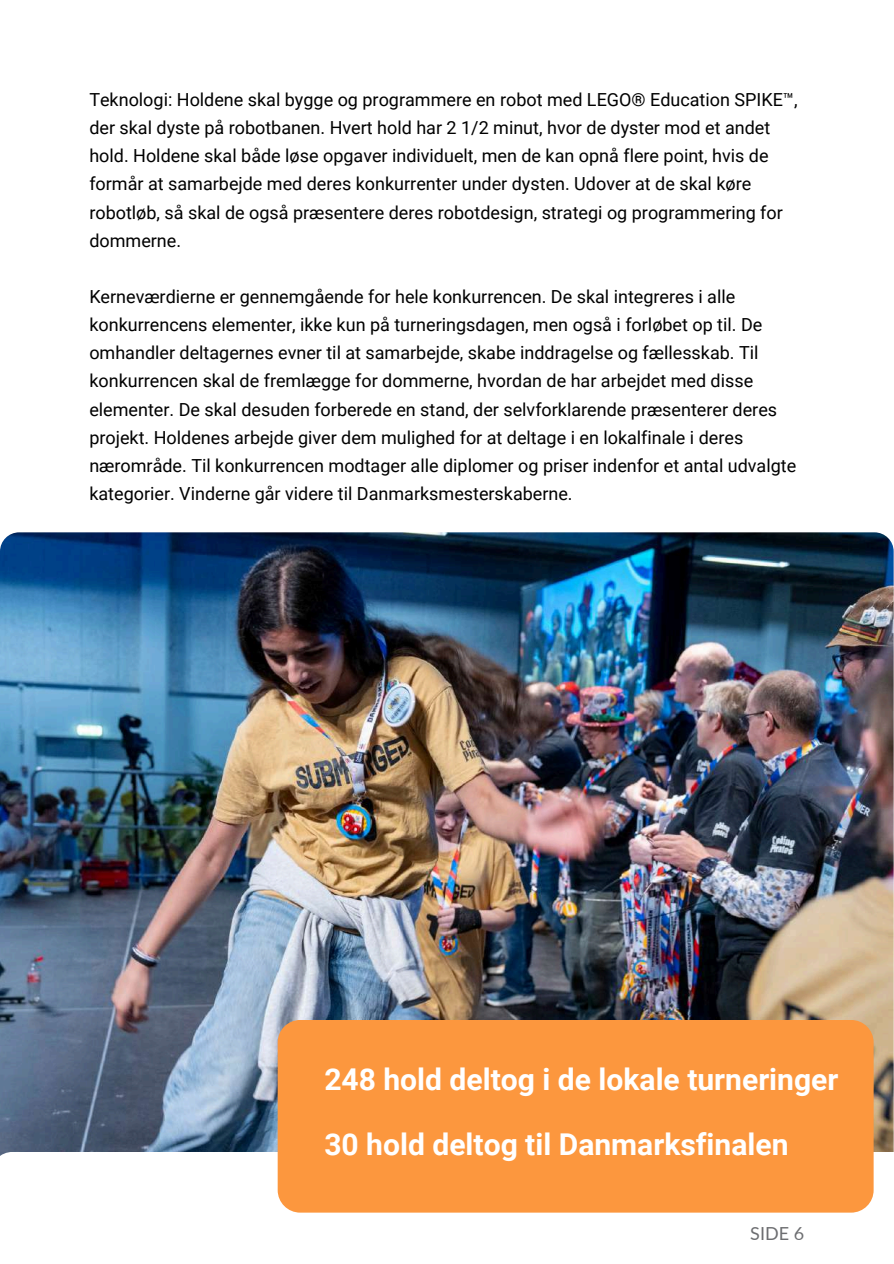
<style>
.page{position:relative;width:894px;height:1264px;background:#fff}
.page>*{position:absolute;margin:0;border:0;box-sizing:border-box;transform-origin:0 0}
.t1{font:700 30px/64.9px "Roboto";color:#fff}
.t2{font:18px/28.2px "Roboto";color:#000}
.t3{font:18px "Lato";color:#6d6e71}
</style>
<div class="page">
<img style="left:0;top:532px;width:893px;height:655px;border-radius:19px">
<svg style="left:0;top:1151px;width:893px;height:62px"></svg>
<div style="left:277px;top:1019px;width:596px;height:193px;background:#fc973e;border-radius:22px"></div>
<p class="t2" style="left:89px;top:86px;width:709px">Teknologi: Holdene skal bygge og programmere en robot med LEGO® Education SPIKE™, der skal dyste på robotbanen. Hvert hold har 2 1/2 minut, hvor de dyster mod et andet hold. Holdene skal både løse opgaver individuelt, men de kan opnå flere point, hvis de formår at samarbejde med deres konkurrenter under dysten. Udover at de skal køre robotløb, så skal de også præsentere deres robotdesign, strategi og programmering for dommerne.</p>
<p class="t2" style="left:89px;top:283px;width:708px">Kerneværdierne er gennemgående for hele konkurrencen. De skal integreres i alle konkurrencens elementer, ikke kun på turneringsdagen, men også i forløbet op til. De omhandler deltagernes evner til at samarbejde, skabe inddragelse og fællesskab. Til konkurrencen skal de fremlægge for dommerne, hvordan de har arbejdet med disse elementer. De skal desuden forberede en stand, der selvforklarende præsenterer deres projekt. Holdenes arbejde giver dem mulighed for at deltage i en lokalfinale i deres nærområde. Til konkurrencen modtager alle diplomer og priser indenfor et antal udvalgte kategorier. Vinderne går videre til Danmarksmesterskaberne.</p>
<h1 class="t1" style="left:324px;top:1046px;width:515px">248 hold deltog i de lokale turneringer<br>30 hold deltog til Danmarksfinalen</h1>
<p class="t3" style="left:750px;top:1221px;width:55px">SIDE 6</p>
</div>
